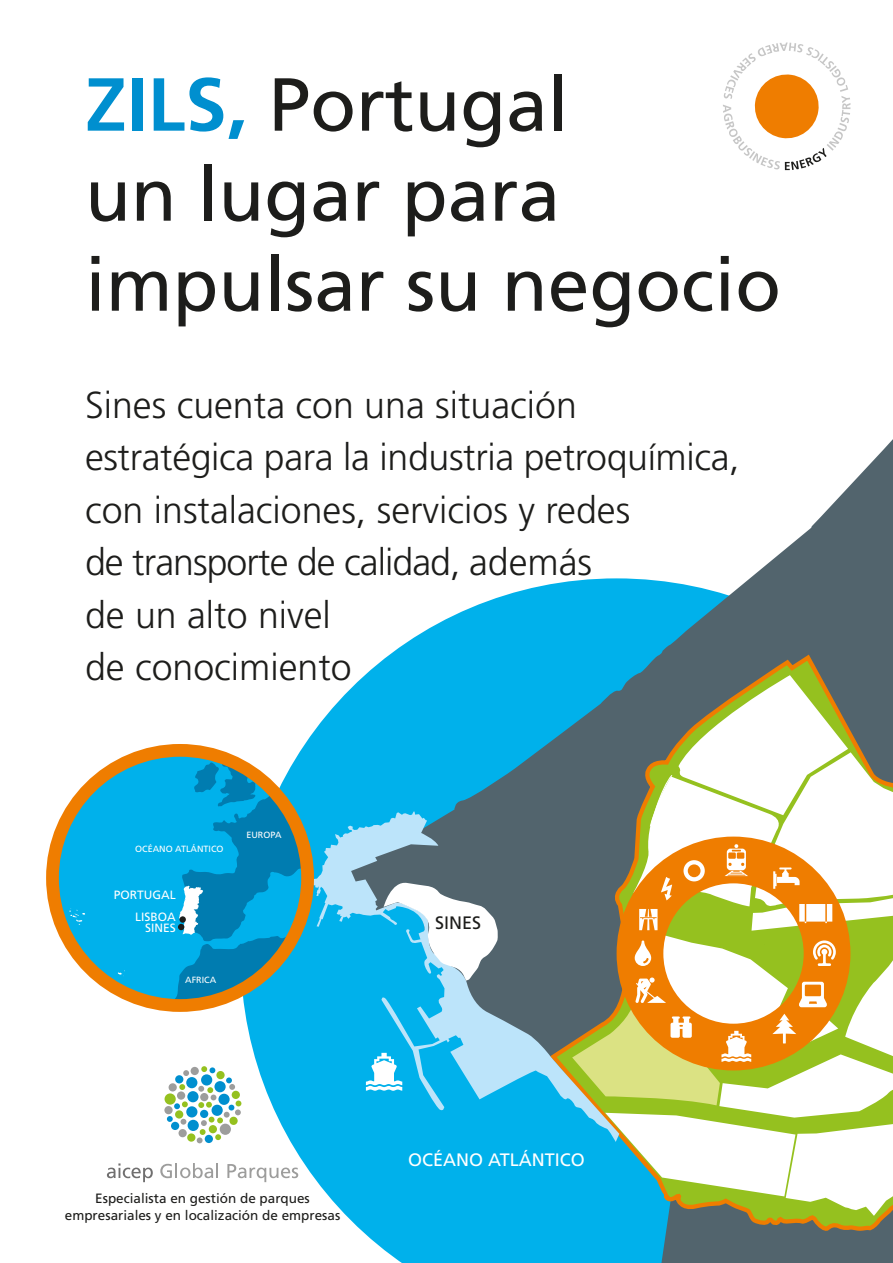
<style>
.page{position:relative;width:893px;height:1263px;background:#fff}
.page>*{position:absolute;margin:0;border:0;box-sizing:border-box;transform-origin:0 0}
.t1{font:75px/90px "Frutiger LT Std";color:#1d1d1b}
.t2{font:300 37.5px/52.5px "Frutiger LT Std";color:#1d1d1b}
.t3{font:18px "Frutiger LT Std";color:#fff}
.t4{font:18px "Frutiger LT Std";color:#1d1d1b}
.t5{font:13.5px/16.5px "Frutiger LT Std";color:#1d1d1b;text-align:center}
.t6{font:12px "Frutiger LT Std";color:#fff}
.t7{font:9px "Frutiger LT Std";color:#fff}
.s1{font-weight:700;color:#008fcf}
</style>
<div class="page">
<svg style="left:723px;top:43px;width:101px;height:127px"></svg>
<svg style="left:799px;top:56px;width:94px;height:514px"></svg>
<svg style="left:241px;top:701px;width:331px;height:562px;fill:#00b1eb"></svg>
<div style="left:780px;top:570px;width:113px;height:242px;background:#52646d"></div>
<svg style="left:339px;top:527px;width:474px;height:284px"></svg>
<svg style="left:547px;top:652px;width:273px;height:582px;background:#2d8ea9"></svg>
<svg style="left:275px;top:811px;width:297px;height:331px;background:#3ca2c5"></svg>
<svg style="left:384px;top:880px;width:114px;height:101px"></svg>
<svg style="left:366px;top:1053px;width:36px;height:38px"></svg>
<svg style="left:572px;top:675px;width:321px;height:588px"></svg>
<div style="left:52px;top:750px;width:256px;height:255px;background:#00b1eb;border-radius:50%"></div>
<svg style="left:122px;top:750px;width:186px;height:255px"></svg>
<div style="left:46px;top:744px;width:268px;height:268px;border:13px solid #ef7d00;border-radius:50%"></div>
<svg style="left:118px;top:970px;width:7px;height:7px"></svg>
<svg style="left:70px;top:908px;width:15px;height:17px"></svg>
<svg style="left:178px;top:886px;width:25px;height:49px"></svg>
<div style="left:188px;top:1120px;width:11px;height:11px;background:#008fcf;border-radius:50%"></div>
<div style="left:186px;top:1106px;width:11px;height:11px;background:#008fcf;border-radius:50%"></div>
<div style="left:187px;top:1091px;width:12px;height:11px;background:#008fcf;border-radius:50%"></div>
<div style="left:186px;top:1077px;width:11px;height:11px;background:#008fcf;border-radius:50%"></div>
<div style="left:165px;top:1093px;width:11px;height:12px;background:#95c11f;border-radius:50%"></div>
<div style="left:169px;top:1083px;width:8px;height:8px;background:#9d9d9c;border-radius:50%"></div>
<div style="left:177px;top:1091px;width:8px;height:9px;background:#9d9d9c;border-radius:50%"></div>
<div style="left:191px;top:1067px;width:8px;height:8px;background:#9d9d9c;border-radius:50%"></div>
<div style="left:164px;top:1106px;width:9px;height:8px;background:#9d9d9c;border-radius:50%"></div>
<div style="left:171px;top:1122px;width:8px;height:8px;background:#008fcf;border-radius:50%"></div>
<div style="left:175px;top:1110px;width:8px;height:8px;background:#95c11f;border-radius:50%"></div>
<div style="left:187px;top:1133px;width:8px;height:9px;background:#95c11f;border-radius:50%"></div>
<div style="left:175px;top:1075px;width:8px;height:8px;background:#008fcf;border-radius:50%"></div>
<div style="left:179px;top:1129px;width:8px;height:8px;background:#9d9d9c;border-radius:50%"></div>
<svg style="left:183px;top:1070px;width:6px;height:6px"></svg>
<svg style="left:181px;top:1119px;width:5px;height:6px"></svg>
<svg style="left:174px;top:1101px;width:14px;height:8px"></svg>
<svg style="left:179px;top:1084px;width:6px;height:6px"></svg>
<svg style="left:167px;top:1116px;width:6px;height:6px"></svg>
<svg style="left:197px;top:1066px;width:44px;height:77px"></svg>
<svg style="left:107px;top:1163px;width:46px;height:19px"></svg>
<svg style="left:160px;top:1163px;width:58px;height:15px"></svg>
<svg style="left:227px;top:1164px;width:71px;height:18px"></svg>
<h1 class="t1" style="left:85px;top:60px;width:697px"><span class="s1">ZILS,</span> Portugal<br>un lugar para impulsar su negocio</h1>
<p class="t2" style="left:85px;top:379px;width:656px">Sines cuenta con una situación estratégica para la industria petroquímica, con instalaciones, servicios y redes<br>de transporte de calidad, además<br>de un alto nivel<br>de conocimiento</p>
<p class="t7" style="left:135px;top:844px;width:90px">OCÉANO ATLÁNTICO</p>
<p class="t6" style="left:114px;top:888px;width:63px">PORTUGAL</p>
<p class="t6" style="left:135px;top:910px;width:42px">LISBOA</p>
<p class="t6" style="left:145px;top:921px;width:32px">SINES</p>
<p class="t7" style="left:185px;top:975px;width:32px">AFRICA</p>
<p class="t7" style="left:246px;top:829px;width:37px">EUROPA</p>
<p class="t5" style="left:65px;top:1190px;width:277px">Especialista en gestión de parques empresariales y en localización de empresas</p>
<p class="t4" style="left:435px;top:912px;width:48px">SINES</p>
<p class="t3" style="left:408px;top:1149px;width:178px">OCÉANO ATLÁNTICO</p>
</div>
